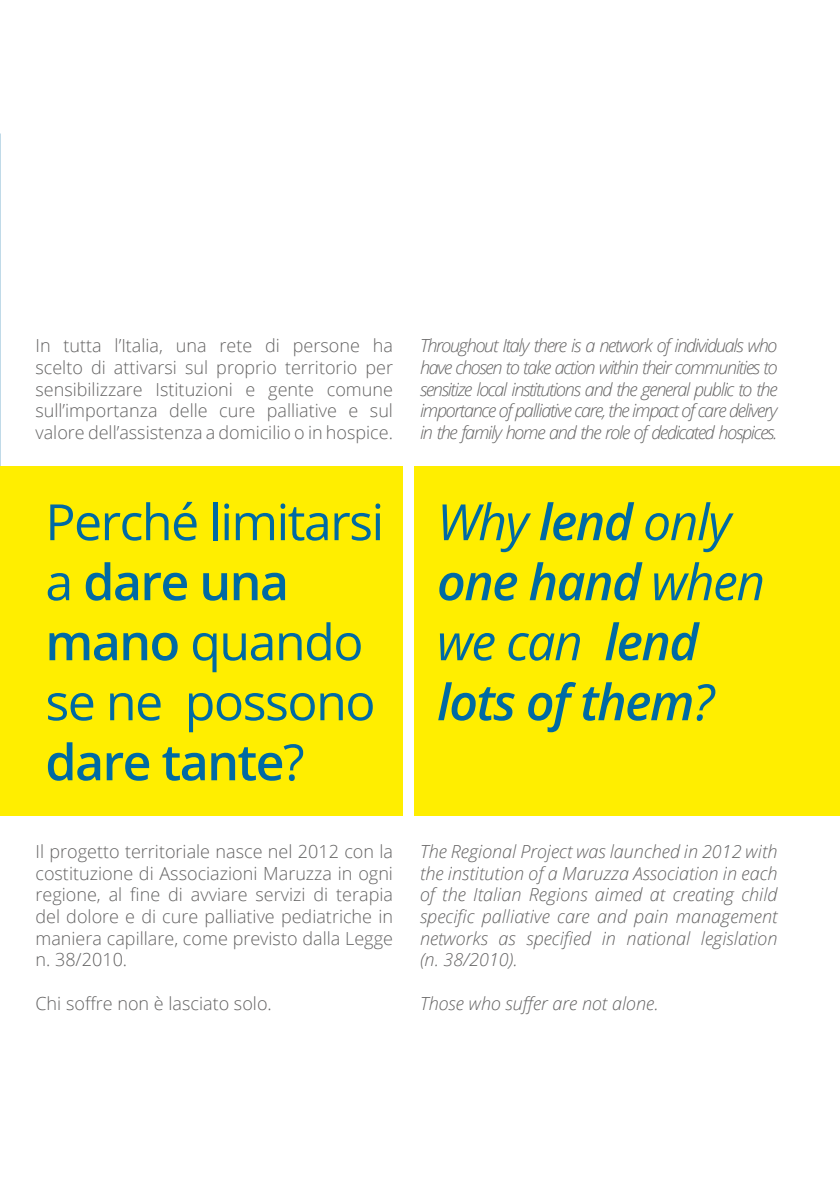
<style>
.page{position:relative;width:840px;height:1191px;background:#fff}
.page>*{position:absolute;margin:0;border:0;box-sizing:border-box;transform-origin:0 0}
.t1{font:50px/60px "Open Sans";letter-spacing:-.03em;color:#006aa3}
.t2{font:italic 600 50px/60px "Open Sans";letter-spacing:-.03em;color:#006aa3}
.t3{font:italic 300 18px/21.6px "Open Sans";color:#646363;text-align:justify}
.t4{font:300 18px/21.6px "Open Sans";color:#646363;text-align:justify}
.s1{font-weight:600}
.s2{font-weight:400}
</style>
<div class="page">
<div style="left:0;top:466px;width:403px;height:350px;background:#fe0"></div>
<div style="left:414px;top:466px;width:425px;height:350px;background:#fe0"></div>
<p class="t4" style="left:35px;top:334px;width:359px">In tutta l’Italia, una rete di persone ha scelto di attivarsi sul proprio territorio per sensibilizzare Istituzioni e gente comune sull’importanza delle cure palliative e sul valore dell’assistenza a domicilio o in hospice.</p>
<p class="t3" style="left:420px;top:334px;width:359px">Throughout Italy there is a network of individuals who have chosen to take action within their communities to sensitize local institutions and the general public to the importance of palliative care, the impact of care delivery in the family home and the role of dedicated hospices.</p>
<h1 class="t1" style="left:45px;top:491px;width:340px">Perché limitarsi a <span class="s1">dare una mano</span> quando se ne possono <span class="s1">dare tante</span>?</h1>
<h1 class="t2" style="left:437px;top:491px;width:329px"><span class="s2">Why</span> lend <span class="s2">only </span>one hand <span class="s2">when we can</span> lend lots of them<span class="s2">?</span></h1>
<p class="t4" style="left:35px;top:840px;width:359px">Il progetto territoriale nasce nel 2012 con la costituzione di Associazioni Maruzza in ogni regione, al fine di avviare servizi di terapia del dolore e di cure palliative pediatriche in maniera capillare, come previsto dalla Legge n. 38/2010.</p>
<p class="t4" style="left:35px;top:991px;width:238px">Chi soffre non è lasciato solo.</p>
<p class="t3" style="left:420px;top:840px;width:359px">The Regional Project was launched in 2012 with the institution of a Maruzza Association in each of the Italian Regions aimed at creating child specific palliative care and pain management networks as specified in national legislation (n. 38/2010).</p>
<p class="t3" style="left:420px;top:991px;width:240px">Those who suffer are not alone.</p>
</div>
